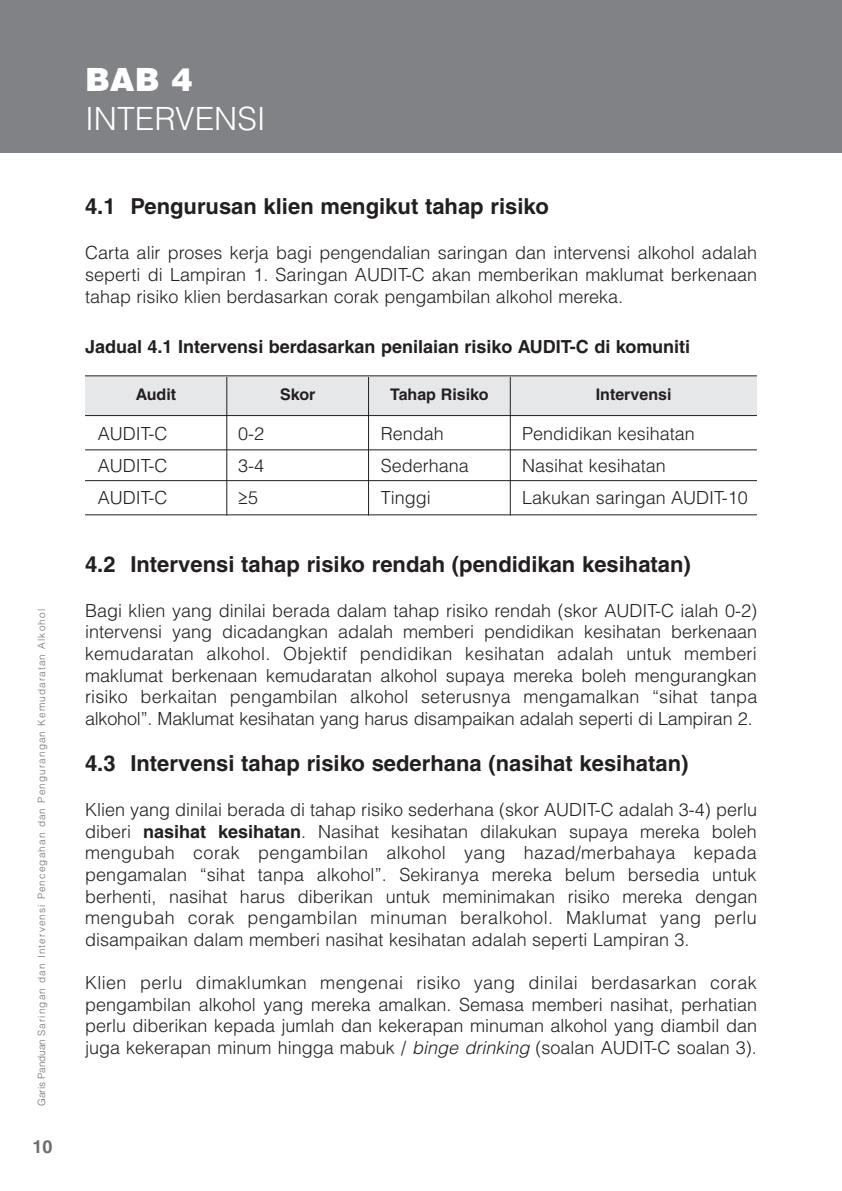
<style>
.page{position:relative;width:842px;height:1191px;background:#fff}
.page>*{position:absolute;margin:0;border:0;box-sizing:border-box;transform-origin:0 0}
.t1{font:300 32px "Helvetica";color:#fff}
.t2{font:900 32px "Helvetica";color:#fff}
.t3{font:700 22px "Helvetica";color:#231f20}
.t4{font:300 18px/21.6px "Helvetica";color:#231f20;text-align:justify}
.t5{font:700 18px "Helvetica";color:#231f20}
.t6{font:700 18px "Helvetica";color:#6c6d70}
.t7{font:18px "Avant Garde";color:#231f20}
.t8{font:700 16px "Helvetica";color:#231f20}
.t9{font:300 10px "Helvetica";letter-spacing:.11em;color:#6c6d70}
.s1{font-family:"Helvetica";font-weight:300}
.s2{font-weight:700}
.s3{font-style:italic}
</style>
<div class="page">
<div style="left:0;top:0;width:842px;height:153px;background:#808285"></div>
<div style="left:85px;top:376px;width:672px;height:39px;background:#e6e7e9"></div>
<hr style="left:226px;top:377px;width:1px;height:138px;background:#231f20">
<hr style="left:368px;top:377px;width:1px;height:138px;background:#231f20">
<hr style="left:510px;top:377px;width:1px;height:138px;background:#231f20">
<hr style="left:85px;top:415px;width:672px;height:1px;background:#231f20">
<hr style="left:85px;top:375px;width:672px;height:1px;background:#231f20">
<hr style="left:85px;top:449px;width:672px;height:1px;background:#231f20">
<hr style="left:85px;top:480px;width:672px;height:1px;background:#231f20">
<hr style="left:85px;top:514px;width:672px;height:1px;background:#231f20">
<p class="t9" style="left:36px;top:1106px;width:498px;rotate:-90deg">Garis Panduan Saringan dan Intervensi Pencegahan dan Pengurangan Kemudaratan Alkohol</p>
<p class="t6" style="left:33px;top:1140px;width:22px">10</p>
<h1 class="t2" style="left:85px;top:61px;width:109px">BAB 4</h1>
<h1 class="t1" style="left:85px;top:100px;width:182px">INTERVENSI</h1>
<p class="t3" style="left:85px;top:198px;width:465px">4.1 Pengurusan klien mengikut tahap risiko</p>
<p class="t4" style="left:85px;top:242px;width:673px">Carta alir proses kerja bagi pengendalian saringan dan intervensi alkohol adalah seperti di Lampiran 1. Saringan AUDIT-C akan memberikan maklumat berkenaan tahap risiko klien berdasarkan corak pengambilan alkohol mereka.</p>
<p class="t5" style="left:85px;top:340px;width:607px">Jadual 4.1 Intervensi berdasarkan penilaian risiko AUDIT-C di komuniti</p>
<p class="t8" style="left:136px;top:388px;width:42px">Audit</p>
<p class="t8" style="left:280px;top:388px;width:37px">Skor</p>
<p class="t8" style="left:390px;top:388px;width:100px">Tahap Risiko</p>
<p class="t8" style="left:596px;top:388px;width:77px">Intervensi</p>
<p class="t4" style="left:98px;top:423px;width:71px">AUDIT-C</p>
<p class="t4" style="left:238px;top:423px;width:28px">0-2</p>
<p class="t4" style="left:381px;top:423px;width:65px">Rendah</p>
<p class="t4" style="left:522px;top:423px;width:174px">Pendidikan kesihatan</p>
<p class="t4" style="left:98px;top:455px;width:71px">AUDIT-C</p>
<p class="t4" style="left:238px;top:455px;width:28px">3-4</p>
<p class="t4" style="left:381px;top:455px;width:90px">Sederhana</p>
<p class="t4" style="left:522px;top:455px;width:145px">Nasihat kesihatan</p>
<p class="t4" style="left:98px;top:487px;width:71px">AUDIT-C</p>
<p class="t7" style="left:238px;top:487px;width:21px">≥<span class="s1">5</span></p>
<p class="t4" style="left:381px;top:487px;width:52px">Tinggi</p>
<p class="t4" style="left:522px;top:487px;width:227px">Lakukan saringan AUDIT-10</p>
<p class="t3" style="left:85px;top:556px;width:607px">4.2 Intervensi tahap risiko rendah (pendidikan kesihatan)</p>
<p class="t4" style="left:85px;top:600px;width:674px">Bagi klien yang dinilai berada dalam tahap risiko rendah (skor AUDIT-C ialah 0-2) intervensi yang dicadangkan adalah memberi pendidikan kesihatan berkenaan kemudaratan alkohol. Objektif pendidikan kesihatan adalah untuk memberi maklumat berkenaan kemudaratan alkohol supaya mereka boleh mengurangkan risiko berkaitan pengambilan alkohol seterusnya mengamalkan “sihat tanpa alkohol”. Maklumat kesihatan yang harus disampaikan adalah seperti di Lampiran 2.</p>
<p class="t3" style="left:85px;top:755px;width:605px">4.3 Intervensi tahap risiko sederhana (nasihat kesihatan)</p>
<p class="t4" style="left:85px;top:799px;width:674px">Klien yang dinilai berada di tahap risiko sederhana (skor AUDIT-C adalah 3-4) perlu diberi <span class="s2">nasihat kesihatan</span>. Nasihat kesihatan dilakukan supaya mereka boleh mengubah corak pengambilan alkohol yang hazad/merbahaya kepada pengamalan “sihat tanpa alkohol”. Sekiranya mereka belum bersedia untuk berhenti, nasihat harus diberikan untuk meminimakan risiko mereka dengan mengubah corak pengambilan minuman beralkohol. Maklumat yang perlu disampaikan dalam memberi nasihat kesihatan adalah seperti Lampiran 3.</p>
<p class="t4" style="left:85px;top:972px;width:673px">Klien perlu dimaklumkan mengenai risiko yang dinilai berdasarkan corak pengambilan alkohol yang mereka amalkan. Semasa memberi nasihat, perhatian perlu diberikan kepada jumlah dan kekerapan minuman alkohol yang diambil dan juga kekerapan minum hingga mabuk / <span class="s3">binge drinking</span> (soalan AUDIT-C soalan 3).</p>
</div>
